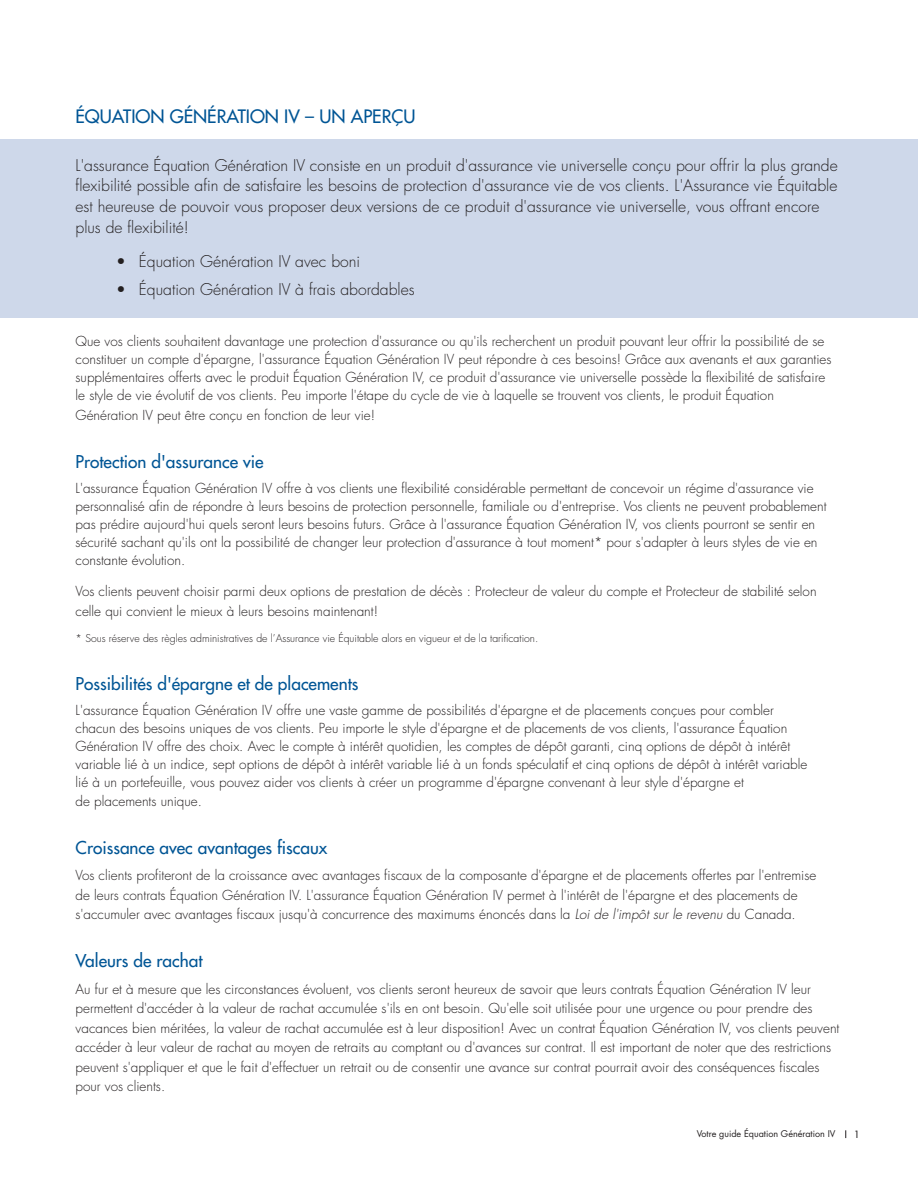
<style>
.page{position:relative;width:918px;height:1188px;background:#fff}
.page>*{position:absolute;margin:0;border:0;box-sizing:border-box;transform-origin:0 0}
.t1{font:500 18px "Futura Std";color:#005595}
.t2{font:500 17.25px "Futura Std";color:#005595}
.t3{font:300 15.75px/20.7px "Futura Std";color:#231f20}
.t4{font:300 13.5px/18px "Futura Std";color:#231f20}
.t5{font:300 10.5px "Futura Std";color:#231f20}
.t6{font:500 9.75px "Futura Std";color:#231f20}
.t7{font:9px "Futura Std";color:#231f20}
.s1{font-style:italic}
</style>
<div class="page">
<div style="left:0;top:139px;width:918px;height:179px;background:#ced8ea"></div>
<h1 class="t1" style="left:76px;top:105px;width:341px">ÉQUATION GÉNÉRATION IV – UN APERÇU</h1>
<p class="t3" style="left:76px;top:155px;width:764px">L'assurance Équation Génération IV consiste en un produit d'assurance vie universelle conçu pour offrir la plus grande flexibilité possible afin de satisfaire les besoins de protection d'assurance vie de vos clients. L'Assurance vie Équitable est heureuse de pouvoir vous proposer deux versions de ce produit d'assurance vie universelle, vous offrant encore plus de flexibilité!</p>
<p class="t3" style="left:116px;top:251px;width:246px">• Équation Génération IV avec boni</p>
<p class="t3" style="left:116px;top:279px;width:300px">• Équation Génération IV à frais abordables</p>
<p class="t4" style="left:76px;top:333px;width:757px">Que vos clients souhaitent davantage une protection d'assurance ou qu'ils recherchent un produit pouvant leur offrir la possibilité de se constituer un compte d'épargne, l'assurance Équation Génération IV peut répondre à ces besoins! Grâce aux avenants et aux garanties supplémentaires offerts avec le produit Équation Génération IV, ce produit d'assurance vie universelle possède la flexibilité de satisfaire le style de vie évolutif de vos clients. Peu importe l'étape du cycle de vie à laquelle se trouvent vos clients, le produit Équation</p>
<p class="t4" style="left:76px;top:406px;width:301px">Génération IV peut être conçu en fonction de leur vie!</p>
<p class="t2" style="left:76px;top:451px;width:190px">Protection d'assurance vie</p>
<p class="t4" style="left:76px;top:479px;width:752px">L'assurance Équation Génération IV offre à vos clients une flexibilité considérable permettant de concevoir un régime d'assurance vie personnalisé afin de répondre à leurs besoins de protection personnelle, familiale ou d'entreprise. Vos clients ne peuvent probablement pas prédire aujourd'hui quels seront leurs besoins futurs. Grâce à l'assurance Équation Génération IV, vos clients pourront se sentir en sécurité sachant qu'ils ont la possibilité de changer leur protection d'assurance à tout moment* pour s'adapter à leurs styles de vie en constante évolution.</p>
<p class="t4" style="left:76px;top:582px;width:743px;line-height:19.5px">Vos clients peuvent choisir parmi deux options de prestation de décès : Protecteur de valeur du compte et Protecteur de stabilité selon celle qui convient le mieux à leurs besoins maintenant!</p>
<p class="t5" style="left:76px;top:632px;width:464px">* Sous réserve des règles administratives de l’Assurance vie Équitable alors en vigueur et de la tarification.</p>
<p class="t2" style="left:76px;top:673px;width:284px">Possibilités d'épargne et de placements</p>
<p class="t4" style="left:76px;top:701px;width:733px">L'assurance Équation Génération IV offre une vaste gamme de possibilités d'épargne et de placements conçues pour combler chacun des besoins uniques de vos clients. Peu importe le style d'épargne et de placements de vos clients, l'assurance Équation Génération IV offre des choix. Avec le compte à intérêt quotidien, les comptes de dépôt garanti, cinq options de dépôt à intérêt variable lié à un indice, sept options de dépôt à intérêt variable lié à un fonds spéculatif et cinq options de dépôt à intérêt variable lié à un portefeuille, vous pouvez aider vos clients à créer un programme d'épargne convenant à leur style d'épargne et</p>
<p class="t4" style="left:76px;top:793px;width:128px">de placements unique.</p>
<p class="t2" style="left:76px;top:837px;width:253px">Croissance avec avantages fiscaux</p>
<p class="t4" style="left:76px;top:866px;width:742px;line-height:19.5px">Vos clients profiteront de la croissance avec avantages fiscaux de la composante d'épargne et de placements offertes par l'entremise de leurs contrats Équation Génération IV. L'assurance Équation Génération IV permet à l'intérêt de l'épargne et des placements de s'accumuler avec avantages fiscaux jusqu'à concurrence des maximums énoncés dans la <span class="s1">Loi de l'impôt sur le revenu</span> du Canada.</p>
<p class="t2" style="left:76px;top:950px;width:128px">Valeurs de rachat</p>
<p class="t4" style="left:76px;top:979px;width:765px;line-height:19.5px">Au fur et à mesure que les circonstances évoluent, vos clients seront heureux de savoir que leurs contrats Équation Génération IV leur permettent d'accéder à la valeur de rachat accumulée s'ils en ont besoin. Qu'elle soit utilisée pour une urgence ou pour prendre des vacances bien méritées, la valeur de rachat accumulée est à leur disposition! Avec un contrat Équation Génération IV, vos clients peuvent accéder à leur valeur de rachat au moyen de retraits au comptant ou d'avances sur contrat. Il est important de noter que des restrictions peuvent s'appliquer et que le fait d'effectuer un retrait ou de consentir une avance sur contrat pourrait avoir des conséquences fiscales pour vos clients.</p>
<p class="t7" style="left:697px;top:1128px;width:140px">Votre guide Équation Génération IV</p>
<p class="t6" style="left:854px;top:1128px;width:7px">1</p>
</div>
